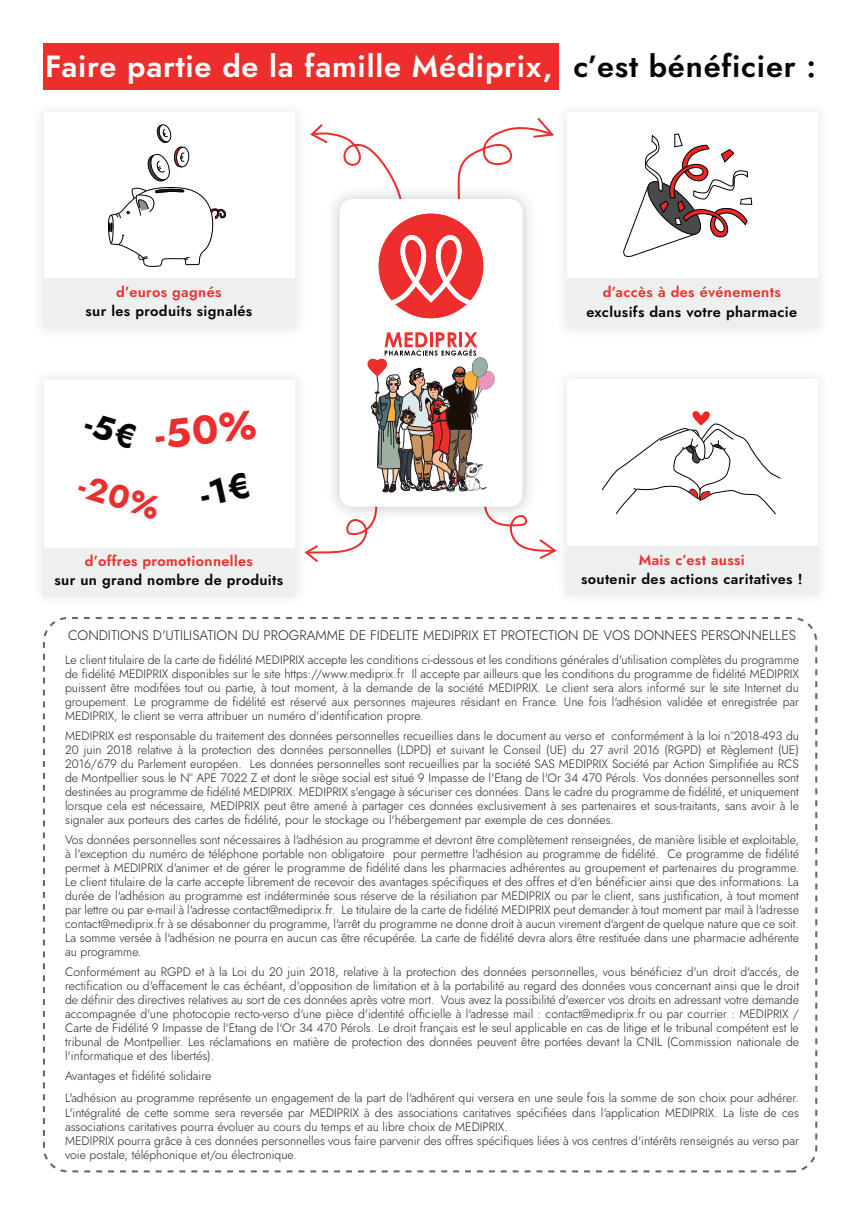
<style>
.page{position:relative;width:862px;height:1214px;background:#fff}
.page>*{position:absolute;margin:0;border:0;box-sizing:border-box;transform-origin:0 0}
.t1{font:700 40.2px "Jost";color:#ee2d2d}
.t2{font:700 32.6px "Jost";color:#ee2d2d}
.t3{font:30.6px "Jost Semi";letter-spacing:.025em;color:#fff}
.t4{font:14.4px "Jost Semi";letter-spacing:.025em;color:#030508}
.t5{font:14.4px "Jost Semi";letter-spacing:.025em;color:#ee2d2d}
.t6{font:300 13.8px "Jost";color:#231f20}
.t7{font:300 12.2px/14px "Jost";color:#231f20;text-align:justify}
.s1{color:#030508}
</style>
<div class="page">
<div style="left:44px;top:44px;width:515px;height:46px;background:#ee2d2d"></div>
<div style="left:44px;top:278px;width:250px;height:48px;background:#eef0ef"></div>
<div style="left:566px;top:278px;width:251px;height:48px;background:#eef0ef"></div>
<div style="left:44px;top:548px;width:250px;height:48px;background:#eef0ef"></div>
<div style="left:566px;top:546px;width:251px;height:48px;background:#eef0ef"></div>
<svg style="left:107px;top:124px;width:120px;height:143px"></svg>
<svg style="left:601px;top:411px;width:180px;height:104px"></svg>
<svg style="left:623px;top:133px;width:129px;height:124px"></svg>
<svg style="left:310px;top:118px;width:245px;height:200px"></svg>
<svg style="left:304px;top:332px;width:253px;height:231px"></svg>
<h3 class="t3" style="left:45px;top:45px;width:772px">Faire partie de la famille Médiprix, <span class="s1">c’est bénéficier :</span></h3>
<p class="t5" style="left:116px;top:282px;width:107px">d’euros gagnés</p>
<p class="t4" style="left:85px;top:301px;width:168px">sur les produits signalés</p>
<h1 class="t1" style="left:152px;top:407px;width:103px;rotate:-6deg">-50%</h1>
<h2 class="t2" style="left:86px;top:462px;width:84px;rotate:17deg">-20%</h2>
<p class="t5" style="left:85px;top:551px;width:170px">d’offres promotionnelles</p>
<p class="t4" style="left:54px;top:570px;width:230px">sur un grand nombre de produits</p>
<p class="t5" style="left:603px;top:282px;width:179px">d’accès à des événements</p>
<p class="t4" style="left:586px;top:301px;width:212px">exclusifs dans votre pharmacie</p>
<p class="t5" style="left:639px;top:550px;width:108px">Mais c’est aussi</p>
<p class="t4" style="left:581px;top:569px;width:223px">soutenir des actions caritatives !</p>
<p class="t6" style="left:68px;top:626px;width:729px">CONDITIONS D'UTILISATION DU PROGRAMME DE FIDELITE MEDIPRIX ET PROTECTION DE VOS DONNEES PERSONNELLES</p>
<p class="t7" style="left:65px;top:653px;width:735px">Le client titulaire de la carte de fidélité MEDIPRIX accepte les conditions ci-dessous et les conditions générales d'utilisation complètes du programme de fidélité MEDIPRIX disponibles sur le site https://www.mediprix.fr Il accepte par ailleurs que les conditions du programme de fidélité MEDIPRIX puissent être modifées tout ou partie, à tout moment, à la demande de la société MEDIPRIX. Le client sera alors informé sur le site Internet du groupement. Le programme de fidélité est réservé aux personnes majeures résidant en France. Une fois l'adhésion validée et enregistrée par MEDIPRIX, le client se verra attribuer un numéro d'identification propre.</p>
<p class="t7" style="left:65px;top:729px;width:735px">MEDIPRIX est responsable du traitement des données personnelles recueillies dans le document au verso et conformément à la loi n°2018-493 du 20 juin 2018 relative à la protection des données personnelles (LDPD) et suivant le Conseil (UE) du 27 avril 2016 (RGPD) et Règlement (UE)<br>2016/679 du Parlement européen. Les données personnelles sont recueillies par la société SAS MEDIPRIX Société par Action Simplifiée au RCS de Montpellier sous le N° APE 7022 Z et dont le siège social est situé 9 Impasse de l'Etang de l'Or 34 470 Pérols. Vos données personnelles sont destinées au programme de fidélité MEDIPRIX. MEDIPRIX s'engage à sécuriser ces données. Dans le cadre du programme de fidélité, et uniquement lorsque cela est nécessaire, MEDIPRIX peut être amené à partager ces données exclusivement à ses partenaires et sous-traitants, sans avoir à le signaler aux porteurs des cartes de fidélité, pour le stockage ou l'hébergement par exemple de ces données.</p>
<p class="t7" style="left:65px;top:833px;width:735px">Vos données personnelles sont nécessaires à l'adhésion au programme et devront être complètement renseignées, de manière lisible et exploitable, à l'exception du numéro de téléphone portable non obligatoire pour permettre l'adhésion au programme de fidélité. Ce programme de fidélité permet à MEDIPRIX d'animer et de gérer le programme de fidélité dans les pharmacies adhérentes au groupement et partenaires du programme.<br>Le client titulaire de la carte accepte librement de recevoir des avantages spécifiques et des offres et d'en bénéficier ainsi que des informations. La durée de l'adhésion au programme est indéterminée sous réserve de la résiliation par MEDIPRIX ou par le client, sans justification, à tout moment par lettre ou par e-mail à l'adresse contact@mediprix.fr. Le titulaire de la carte de fidélité MEDIPRIX peut demander à tout moment par mail à l'adresse contact@mediprix.fr à se désabonner du programme, l'arrêt du programme ne donne droit à aucun virement d'argent de quelque nature que ce soit.<br>La somme versée à l'adhésion ne pourra en aucun cas être récupérée. La carte de fidélité devra alors être restituée dans une pharmacie adhérente au programme.</p>
<p class="t7" style="left:65px;top:965px;width:735px">Conformément au RGPD et à la Loi du 20 juin 2018, relative à la protection des données personnelles, vous bénéficiez d'un droit d'accés, de rectification ou d'effacement le cas échéant, d’opposition de limitation et à la portabilité au regard des données vous concernant ainsi que le droit de définir des directives relatives au sort de ces données après votre mort. Vous avez la possibilité d'exercer vos droits en adressant votre demande accompagnée d'une photocopie recto-verso d'une pièce d'identité officielle à l'adresse mail : contact@mediprix.fr ou par courrier : MEDIPRIX / Carte de Fidélité 9 Impasse de l'Etang de l'Or 34 470 Pérols. Le droit français est le seul applicable en cas de litige et le tribunal compétent est le tribunal de Montpellier. Les réclamations en matière de protection des données peuvent être portées devant la CNIL (Commission nationale de l'informatique et des libertés).</p>
<p class="t7" style="left:65px;top:1065px;width:735px;line-height:22px">Avantages et fidélité solidaire<br>L'adhésion au programme représente un engagement de la part de l'adhérent qui versera en une seule fois la somme de son choix pour adhérer.</p>
<p class="t7" style="left:65px;top:1105px;width:735px;text-align:left">L'intégralité de cette somme sera reversée par MEDIPRIX à des associations caritatives spécifiées dans l'application MEDIPRIX. La liste de ces associations caritatives pourra évoluer au cours du temps et au libre choix de MEDIPRIX.<br>MEDIPRIX pourra grâce à ces données personnelles vous faire parvenir des offres spécifiques liées à vos centres d'intérêts renseignés au verso par voie postale, téléphonique et/ou électronique.</p>
</div>
